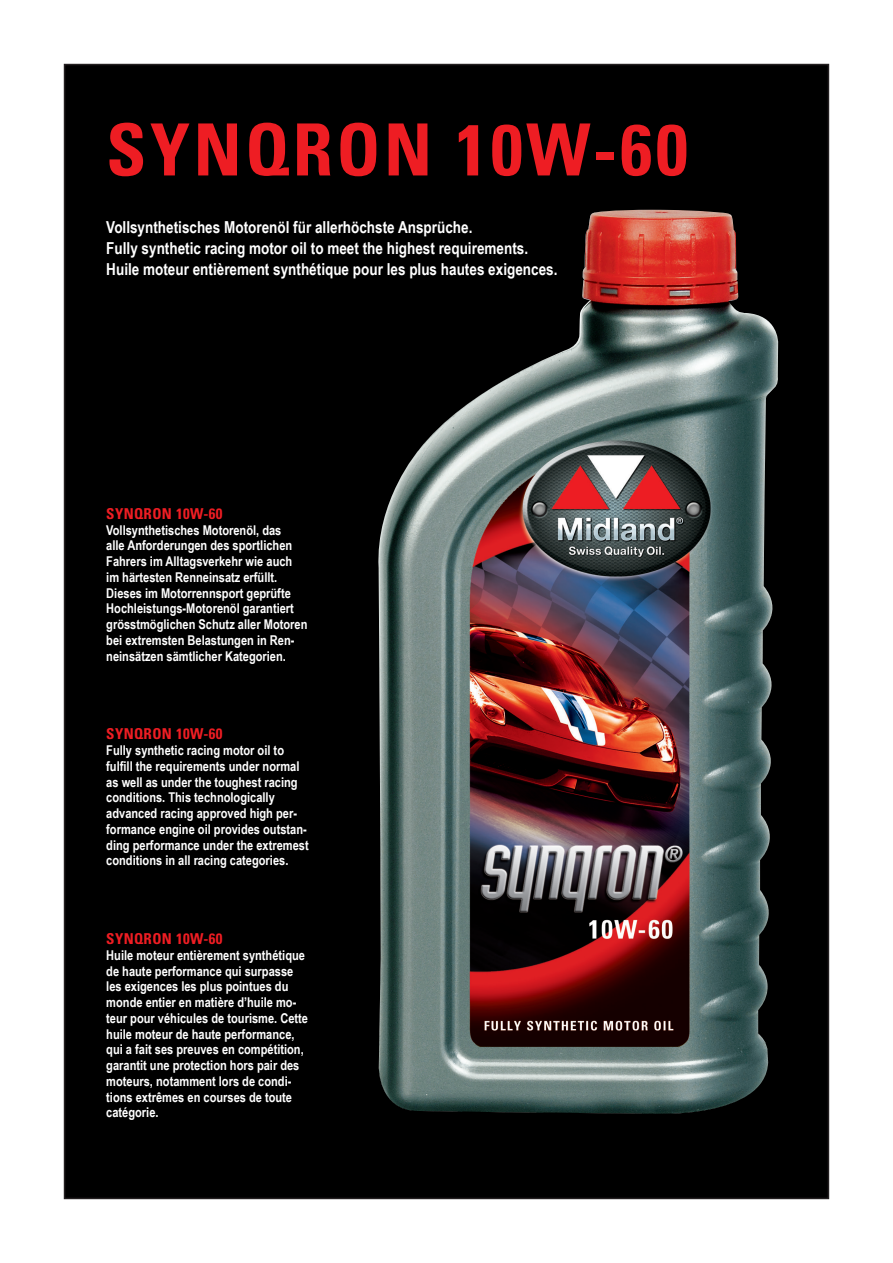
<style>
.page{position:relative;width:893px;height:1263px;background:#fff}
.page>*{position:absolute;margin:0;border:0;box-sizing:border-box;transform-origin:0 0}
.t1{font:700 condensed 72px "Univers LT Std";letter-spacing:.05em;color:#ee1d23}
.t2{font:700 16.5px/21px "Arial Narrow";color:#fff}
.t3{font:700 condensed 15px "Univers LT Std";letter-spacing:.025em;color:#ee1d23}
.t4{font:700 13.5px/15.8px "Arial Narrow";color:#fff}
</style>
<div class="page">
<div style="left:65px;top:65px;width:763px;height:1133px;background:#000"></div>
<img style="left:378px;top:210px;width:401px;height:904px">
<h1 class="t1" style="left:106px;top:106px;width:583px">SYNQRON 10W-60</h1>
<p class="t2" style="left:106px;top:216px;width:453px">Vollsynthetisches Motorenöl für allerhöchste Ansprüche.<br>Fully synthetic racing motor oil to meet the highest requirements.<br>Huile moteur entièrement synthétique pour les plus hautes exigences.</p>
<p class="t3" style="left:106px;top:504px;width:118px">SYNQRON 10W-60</p>
<p class="t4" style="left:106px;top:521px;width:203px">Vollsynthetisches Motorenöl, das<br>alle Anforderungen des sportlichen Fahrers im Alltagsverkehr wie auch im härtesten Renneinsatz erfüllt.<br>Dieses im Motorrennsport geprüfte Hochleistungs-Motorenöl garantiert grösstmöglichen Schutz aller Motoren bei extremsten Belastungen in Ren&shy;neinsätzen sämtlicher Kategorien.</p>
<p class="t3" style="left:106px;top:725px;width:118px">SYNQRON 10W-60</p>
<p class="t4" style="left:106px;top:742px;width:204px">Fully synthetic racing motor oil to fulfill the requirements under normal as well as under the toughest racing conditions. This technologically advanced racing approved high per&shy;formance engine oil provides outstan&shy;ding performance under the extremest conditions in all racing categories.</p>
<p class="t3" style="left:106px;top:930px;width:118px">SYNQRON 10W-60</p>
<p class="t4" style="left:106px;top:947px;width:203px">Huile moteur entièrement synthétique de haute performance qui surpasse les exigences les plus pointues du monde entier en matière d’huile mo&shy;teur pour véhicules de tourisme. Cette huile moteur de haute performance, qui a fait ses preuves en compétition, garantit une protection hors pair des moteurs, notamment lors de condi&shy;tions extrêmes en courses de toute catégorie.</p>
</div>
